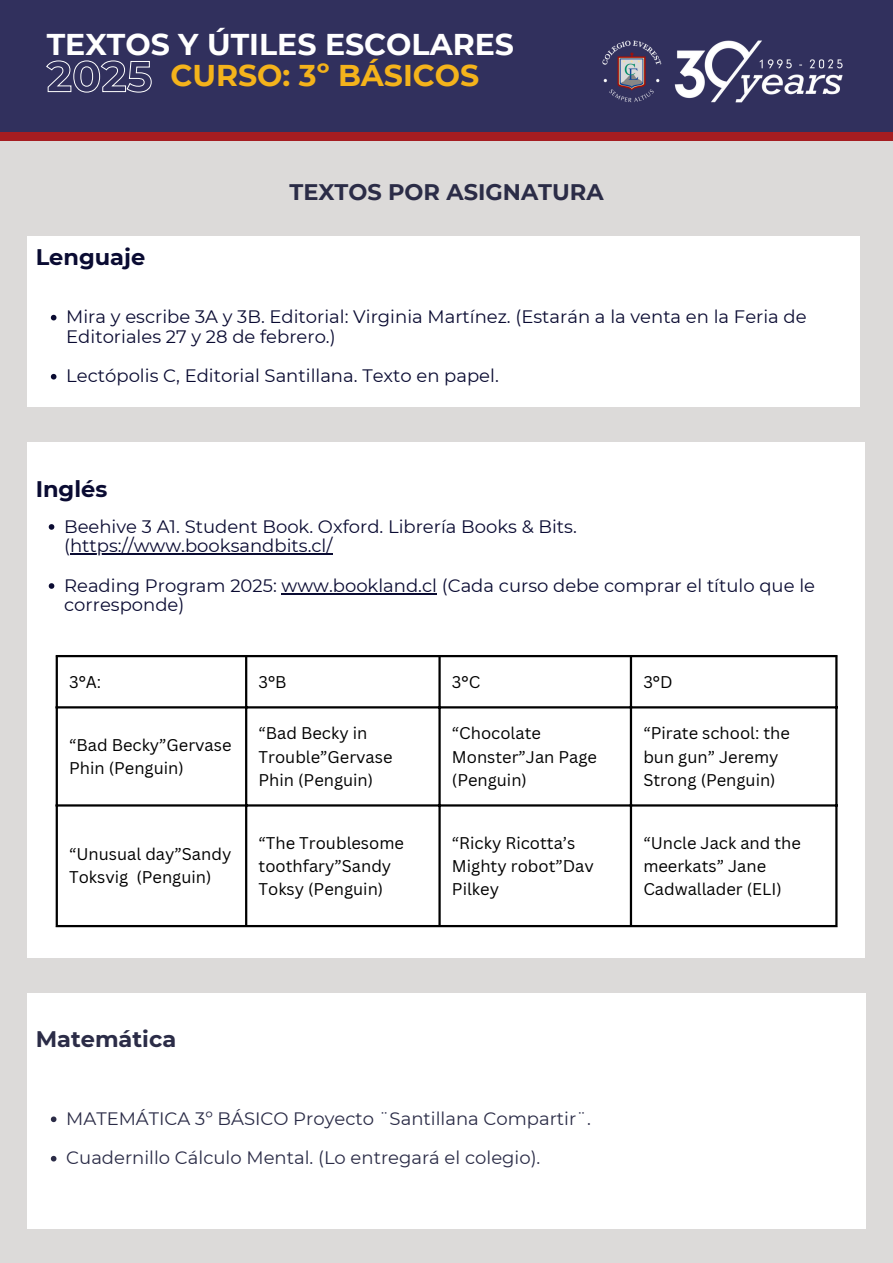
<style>
.page{position:relative;width:893px;height:1263px;background:#dcdad9}
.page>*{position:absolute;margin:0;border:0;box-sizing:border-box;transform-origin:0 0}
.t1{font:700 30px "Montserrat";color:#fff}
.t2{font:700 30px "Montserrat";color:#f4b31b}
.t3{font:700 22.5px "Montserrat";color:#2b2c47}
.t4{font:700 22.5px "Montserrat";color:#0a0b32}
.t5{font:18px/19.6px "Montserrat";color:#0a0b32}
.t6{font:18px "Montserrat";color:#2b2c47}
.t7{font:16.5px/23.1px "Canva Sans";color:#000}
</style>
<div class="page">
<div style="left:0;top:130px;width:893px;height:10px;background:#a51d21"></div>
<div style="left:0;top:0;width:893px;height:132px;background:#31305d"></div>
<img style="left:602px;top:40px;width:241px;height:63px">
<div style="left:27px;top:237px;width:833px;height:170px;background:#fff"></div>
<div style="left:27px;top:442px;width:838px;height:515px;background:#fff"></div>
<div style="left:27px;top:993px;width:838px;height:235px;background:#fff"></div>
<hr style="left:56px;top:657px;width:2px;height:268px;background:#000">
<hr style="left:245px;top:657px;width:2px;height:268px;background:#000">
<hr style="left:438px;top:657px;width:3px;height:268px;background:#000">
<hr style="left:630px;top:657px;width:2px;height:268px;background:#000">
<hr style="left:835px;top:657px;width:2px;height:268px;background:#000">
<hr style="left:56px;top:655px;width:781px;height:2px;background:#000">
<hr style="left:56px;top:706px;width:781px;height:2px;background:#000">
<hr style="left:56px;top:804px;width:781px;height:2px;background:#000">
<hr style="left:56px;top:925px;width:781px;height:2px;background:#000">
<svg style="left:51px;top:315px;width:5px;height:5px"></svg>
<svg style="left:51px;top:374px;width:5px;height:5px"></svg>
<svg style="left:49px;top:524px;width:5px;height:6px"></svg>
<hr style="left:70px;top:553px;width:262px;height:2px;background:#0a0b32">
<svg style="left:49px;top:583px;width:5px;height:6px"></svg>
<hr style="left:281px;top:593px;width:156px;height:1px;background:#0a0b32">
<svg style="left:51px;top:1116px;width:5px;height:6px"></svg>
<svg style="left:51px;top:1156px;width:5px;height:5px"></svg>
<svg style="left:46px;top:60px;width:106px;height:33px"></svg>
<p class="t1" style="left:47px;top:26px;width:469px">TEXTOS Y ÚTILES ESCOLARES</p>
<h4 class="t2" style="left:170px;top:57px;width:310px">CURSO: 3º BÁSICOS</h4>
<p class="t4" style="left:36px;top:244px;width:111px">Lenguaje</p>
<p class="t3" style="left:289px;top:178px;width:316px">TEXTOS POR ASIGNATURA</p>
<p class="t5" style="left:66px;top:307px;width:742px">Mira y escribe 3A y 3B. Editorial: Virginia Martínez. (Estarán a la venta en la Feria de<br>Editoriales 27 y 28 de febrero.)</p>
<p class="t5" style="left:66px;top:366px;width:434px">Lectópolis C, Editorial Santillana. Texto en papel.</p>
<p class="t4" style="left:36px;top:475px;width:73px">Inglés</p>
<p class="t5" style="left:64px;top:516px;width:514px">Beehive 3 A1. Student Book. Oxford. Librería Books &amp; Bits. (https://www.booksandbits.cl/</p>
<p class="t5" style="left:64px;top:575px;width:752px">Reading Program 2025: www.bookland.cl (Cada curso debe comprar el título que le</p>
<p class="t5" style="left:64px;top:595px;width:122px">corresponde)</p>
<h2 class="t7" style="left:69px;top:670px;width:34px">3°A:</h2>
<h1 class="t7" style="left:258px;top:670px;width:30px">3°B</h1>
<h2 class="t7" style="left:452px;top:670px;width:30px">3°C</h2>
<p class="t7" style="left:643px;top:670px;width:31px">3°D</p>
<h3 class="t7" style="left:69px;top:733px;width:164px">“Bad Becky”Gervase<br>Phin (Penguin)</h3>
<h4 class="t7" style="left:258px;top:721px;width:135px">“Bad Becky in<br>Trouble”Gervase<br>Phin (Penguin)</h4>
<p class="t7" style="left:452px;top:721px;width:147px">“Chocolate<br>Monster”Jan Page (Penguin)</p>
<p class="t7" style="left:643px;top:721px;width:148px">“Pirate school: the bun gun” Jeremy<br>Strong (Penguin)</p>
<h4 class="t7" style="left:69px;top:842px;width:164px">“Unusual day”Sandy<br>Toksvig (Penguin)</h4>
<p class="t7" style="left:258px;top:831px;width:147px">“The Troublesome toothfary”Sandy<br>Toksy (Penguin)</p>
<p class="t7" style="left:452px;top:831px;width:143px">“Ricky Ricotta’s<br>Mighty robot”Dav<br>Pilkey</p>
<p class="t7" style="left:643px;top:831px;width:159px">“Uncle Jack and the meerkats” Jane<br>Cadwallader (ELI)</p>
<p class="t3" style="left:36px;top:1025px;width:142px">Matemática</p>
<p class="t6" style="left:66px;top:1107px;width:526px">MATEMÁTICA 3º BÁSICO Proyecto ¨Santillana Compartir¨.</p>
<p class="t6" style="left:66px;top:1147px;width:476px">Cuadernillo Cálculo Mental. (Lo entregará el colegio).</p>
</div>
